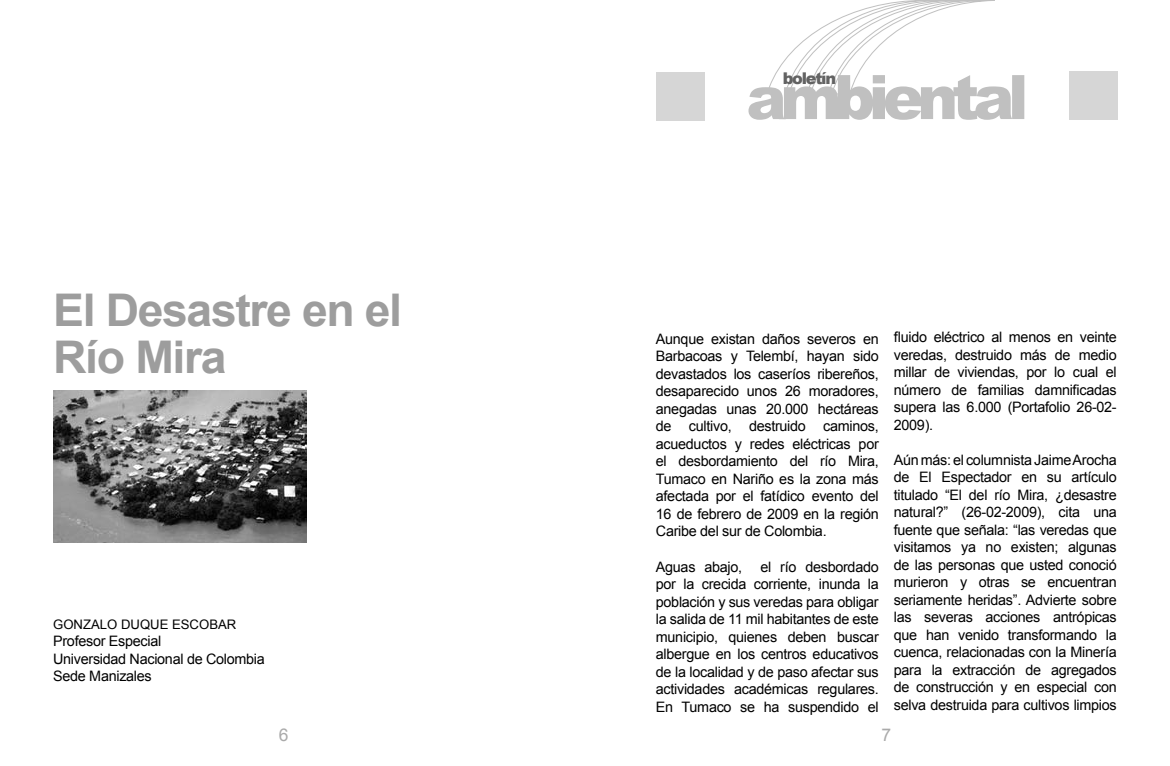
<style>
.page{position:relative;width:1170px;height:766px;background:#fff}
.page>*{position:absolute;margin:0;border:0;box-sizing:border-box;transform-origin:0 0}
.t1{font:700 45px/47.5px "Arial";letter-spacing:-.03em;color:#9d9d9d}
.t2{font:17.5px "Arial";color:#aaa}
.t3{font:900 16.12px "Arial";letter-spacing:-.08em;color:#636363}
.t4{font:14.38px/17.5px "Arial";letter-spacing:-.02em;color:#000;text-align:justify}
.t5{font:13.12px "Arial";color:#000}
</style>
<div class="page">
<img style="left:53px;top:390px;width:254px;height:152px">
<svg style="left:748px;top:0;width:276px;height:120px"></svg>
<div style="left:656px;top:72px;width:48px;height:48px;background:#d6d6d6"></div>
<div style="left:1068px;top:72px;width:48px;height:48px;background:#d6d6d6"></div>
<h1 class="t1" style="left:53px;top:286px;width:350px">El Desastre en el<br>Río Mira</h1>
<p class="t5" style="left:53px;top:616px;width:185px">GONZALO DUQUE ESCOBAR</p>
<p class="t4" style="left:53px;top:632px;width:213px;text-align:left">Profesor Especial<br>Universidad Nacional de Colombia<br>Sede Manizales</p>
<p class="t3" style="left:782px;top:69px;width:55px">boletín</p>
<p class="t4" style="left:656px;top:330px;width:224px">Aunque existan daños severos en Barbacoas y Telembí, hayan sido devastados los caseríos ribereños, desaparecido unos 26 moradores, anegadas unas 20.000 hectáreas de cultivo, destruido caminos, acueductos y redes eléctricas por el desbordamiento del río Mira, Tumaco en Nariño es la zona más afectada por el fatídico evento del 16 de febrero de 2009 en la región Caribe del sur de Colombia.</p>
<p class="t4" style="left:656px;top:557px;width:88px">Aguas abajo,</p>
<p class="t4" style="left:656px;top:557px;width:224px;text-indent:104px">el río desbordado por la crecida corriente, inunda la población y sus veredas para obligar la salida de 11 mil habitantes de este municipio, quienes deben buscar albergue en los centros educativos de la localidad y de paso afectar sus actividades académicas regulares.<br>En Tumaco se ha suspendido el</p>
<p class="t4" style="left:893px;top:328px;width:224px">fluido eléctrico al menos en veinte veredas, destruido más de medio millar de viviendas, por lo cual el número de familias damnificadas supera las 6.000 (Portafolio 26-02- 2009).</p>
<p class="t4" style="left:893px;top:450px;width:224px">Aún más: el columnista Jaime Arocha de El Espectador en su artículo titulado “El del río Mira, ¿desastre natural?” (26-02-2009), cita una fuente que señala: “las veredas que visitamos ya no existen; algunas de las personas que usted conoció murieron y otras se encuentran seriamente heridas”. Advierte sobre las severas acciones antrópicas que han venido transformando la cuenca, relacionadas con la Minería para la extracción de agregados de construcción y en especial con selva destruida para cultivos limpios</p>
<p class="t2" style="left:279px;top:724px;width:11px">6</p>
<p class="t2" style="left:881px;top:724px;width:11px">7</p>
</div>
